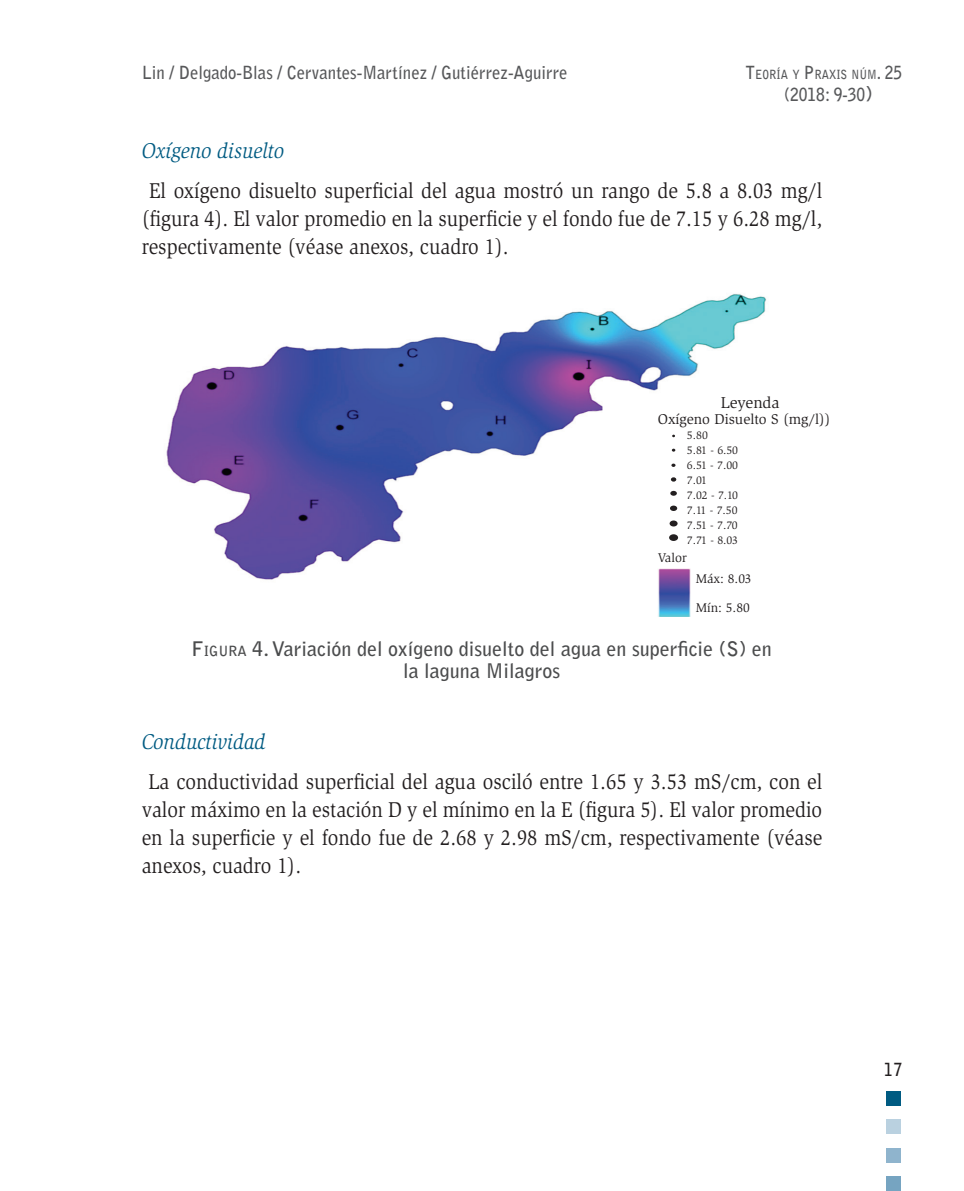
<style>
.page{position:relative;width:964px;height:1191px;background:#fff}
.page>*{position:absolute;margin:0;border:0;box-sizing:border-box;transform-origin:0 0}
.t1{font:22px/28px "Slimbach";color:#231f20;text-align:justify;scale:.9 1}
.t2{font:italic 22px "Slimbach";color:#005b82;scale:.9 1}
.t3{font:700 20px/22px "Bell Gothic Std";color:#4b4c4d;text-align:center}
.t4{font:700 18px "Bell Gothic Std";color:#57585a;scale:.93 1}
.t5{font:700 18px "Bell Gothic Std";color:#57585a;scale:.87 1}
.t6{font:700 18px "Bell Gothic Std";color:#231f20;scale:.87 1}
.t7{font:16.2px "Slimbach";color:#231f20}
.t8{font:14.6px "Slimbach";color:#231f20}
.t9{font:13px/28.4px "Slimbach";color:#231f20}
.t10{font:700 12.6px "Bell Gothic Std";color:#57585a;scale:.87 1}
.t11{font:11.4px/15px "Slimbach";letter-spacing:-.055em;color:#231f20}
.s1{font-size:18px}
.s2{font-size:20px}
.s3{font-style:inherit}
.s4{font-size:14px}
</style>
<div class="page">
<div style="left:886px;top:1091px;width:15px;height:14px;background:#005b82"></div>
<div style="left:886px;top:1176px;width:15px;height:15px;background:#76a4c1"></div>
<div style="left:886px;top:1119px;width:15px;height:15px;background:#bad1e0"></div>
<div style="left:886px;top:1148px;width:15px;height:14px;background:#8fb4cd"></div>
<img style="left:166px;top:294px;width:601px;height:286px">
<img style="left:658px;top:568px;width:33px;height:49px">
<div style="left:687px;top:431px;width:82px;height:125px;background:#fff"></div>
<div style="left:658px;top:552px;width:43px;height:12px;background:#fff"></div>
<div style="left:696px;top:572px;width:77px;height:41px;background:#fff"></div>
<div style="left:658px;top:395px;width:185px;height:36px;background:#fff"></div>
<div style="left:662px;top:432px;width:21px;height:117px;background:#fff"></div>
<svg style="left:671px;top:463px;width:4px;height:4px"></svg>
<svg style="left:671px;top:477px;width:5px;height:4px"></svg>
<svg style="left:670px;top:491px;width:7px;height:5px"></svg>
<div style="left:670px;top:505px;width:7px;height:6px;background:#231f20;border-radius:50%"></div>
<div style="left:669px;top:520px;width:8px;height:6px;background:#231f20;border-radius:50%"></div>
<div style="left:669px;top:534px;width:9px;height:7px;background:#231f20;border-radius:50%"></div>
<p class="t4" style="left:142px;top:61px;width:459px">Lin / Delgado-Blas / Cervantes-Martínez / Gutiérrez-Aguirre</p>
<p class="t10" style="left:745px;top:67px;width:182px"><span class="s1">T</span>EORÍA Y <span class="s1">P</span>RAXIS NÚM<span class="s1">. 25</span></p>
<p class="t5" style="left:784px;top:84px;width:104px">(2018: 9-30<span class="s2">)</span></p>
<p class="t2" style="left:142px;top:138px;width:159px">Oxígeno disuelto</p>
<p class="t1" style="left:142px;top:176px;width:757px;text-indent:8px">El oxígeno disuelto superficial del agua mostró un rango de 5.8 a 8.03 mg/l (figura 4). El valor promedio en la superficie y el fondo fue de 7.15 y 6.28 mg/l, respectivamente (véase anexos, cuadro 1).</p>
<p class="t7" style="left:721px;top:393px;width:60px">Leyenda</p>
<p class="t8" style="left:658px;top:411px;width:174px">Oxígeno Disuelto S (mg/l))</p>
<p class="t11" style="left:687px;top:428px;width:53px">5.80<br>5.81 - 6.50<br>6.51 - 7.00<br>7.01<br>7.02 - 7.10<br>7.11 - 7.50<br>7.51 - 7.70<br>7.71 - 8.03</p>
<p class="t9" style="left:658px;top:543px;width:31px">Valor</p>
<p class="t9" style="left:696px;top:565px;width:57px">Máx: 8.03<br>Mín: 5.80</p>
<p class="t3" style="left:192px;top:637px;width:582px"><span class="s3">F</span><span class="s4">IGURA</span> 4. Variación del oxígeno disuelto del agua en superficie (S) en la laguna Milagros</p>
<p class="t2" style="left:142px;top:729px;width:139px">Conductividad</p>
<p class="t1" style="left:142px;top:767px;width:758px;text-indent:7px">La conductividad superficial del agua osciló entre 1.65 y 3.53 mS/cm, con el valor máximo en la estación D y el mínimo en la E (figura 5). El valor promedio en la superficie y el fondo fue de 2.68 y 2.98 mS/cm, respectivamente (véase anexos, cuadro 1).</p>
<p class="t6" style="left:884px;top:1058px;width:23px">17</p>
</div>
